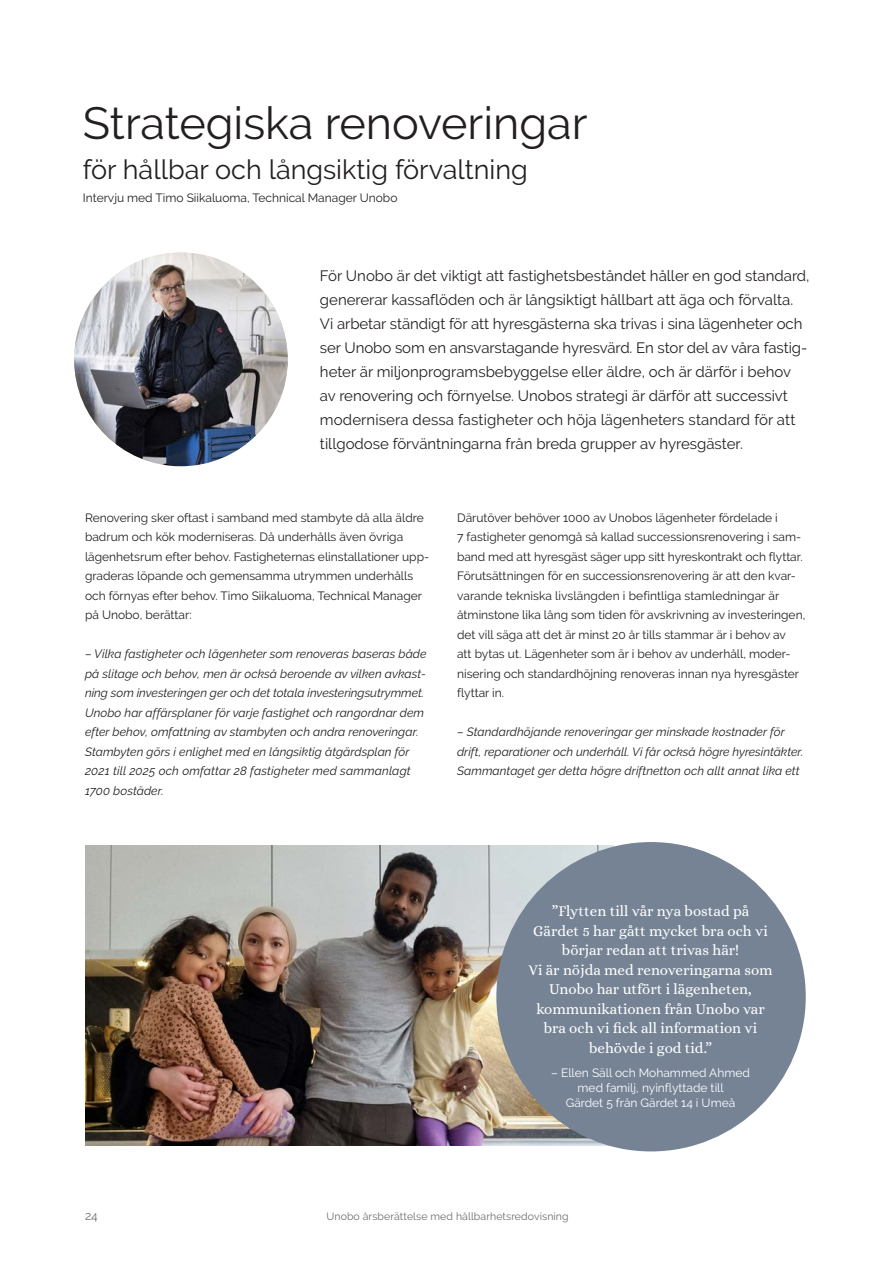
<style>
.page{position:relative;width:893px;height:1263px;background:#fff}
.page>*{position:absolute;margin:0;border:0;box-sizing:border-box;transform-origin:0 0}
.t1{font:45px "Raleway";color:#231f20}
.t2{font:27px "Raleway";color:#231f20}
.t3{font:15px/24px "Raleway";color:#231f20}
.t4{font:15px/19.5px "Alice";color:#fff;text-align:center}
.t5{font:12px/19.5px "Raleway";color:#231f20}
.t6{font:italic 12px/19.5px "Raleway";letter-spacing:.005em;color:#231f20}
.t7{font:12px/15px "Raleway";color:#fff;text-align:center}
.t8{font:12px "Raleway";color:#6c6d70}
.t9{font:10.5px "Raleway";letter-spacing:.01em;color:#6c6d70}
</style>
<div class="page">
<img style="left:85px;top:846px;width:528px;height:299px">
<img style="left:74px;top:253px;width:214px;height:213px;border-radius:107px">
<div style="left:496px;top:842px;width:310px;height:309px;background:#758395;border-radius:50%"></div>
<h1 class="t1" style="left:83px;top:97px;width:506px">Strategiska renoveringar</h1>
<h2 class="t2" style="left:83px;top:154px;width:447px">för hållbar och långsiktig förvaltning</h2>
<p class="t5" style="left:83px;top:187px;width:316px">Intervju med Timo Siikaluoma, Technical Manager Unobo</p>
<p class="t3" style="left:320px;top:264px;width:491px">För Unobo är det viktigt att fastighetsbeståndet håller en god standard, genererar kassaflöden och är långsiktigt hållbart att äga och förvalta.<br>Vi arbetar ständigt för att hyresgästerna ska trivas i sina lägenheter och ser Unobo som en ansvarstagande hyresvärd. En stor del av våra fastig&shy;heter är miljonprogramsbebyggelse eller äldre, och är därför i behov av renovering och förnyelse. Unobos strategi är därför att successivt modernisera dessa fastigheter och höja lägenheters standard för att tillgodose förväntningarna från breda grupper av hyresgäster.</p>
<p class="t5" style="left:85px;top:508px;width:346px">Renovering sker oftast i samband med stambyte då alla äldre badrum och kök moderniseras. Då underhålls även övriga lägenhetsrum efter behov. Fastigheternas elinstallationer upp&shy;graderas löpande och gemensamma utrymmen underhålls och förnyas efter behov. Timo Siikaluoma, Technical Manager på Unobo, berättar:</p>
<p class="t6" style="left:85px;top:644px;width:343px">– Vilka fastigheter och lägenheter som renoveras baseras både på slitage och behov, men är också beroende av vilken avkast&shy;ning som investeringen ger och det totala investeringsutrymmet.<br>Unobo har affärsplaner för varje fastighet och rangordnar dem efter behov, omfattning av stambyten och andra renoveringar.<br>Stambyten görs i enlighet med en långsiktig åtgärdsplan för 2021 till 2025 och omfattar 28 fastigheter med sammanlagt 1700 bostäder.</p>
<p class="t5" style="left:457px;top:508px;width:350px">Därutöver behöver 1000 av Unobos lägenheter fördelade i<br>7 fastigheter genomgå så kallad successionsrenovering i sam&shy;band med att hyresgäst säger upp sitt hyreskontrakt och flyttar.<br>Förutsättningen för en successionsrenovering är att den kvar&shy;varande tekniska livslängden i befintliga stamledningar är åtminstone lika lång som tiden för avskrivning av investeringen, det vill säga att det är minst 20 år tills stammar är i behov av<br>att bytas ut. Lägenheter som är i behov av underhåll, moder&shy;nisering och standardhöjning renoveras innan nya hyresgäster flyttar in.</p>
<p class="t6" style="left:457px;top:722px;width:348px">– Standardhöjande renoveringar ger minskade kostnader för drift, reparationer och underhåll. Vi får också högre hyresintäkter.<br>Sammantaget ger detta högre driftnetton och allt annat lika ett</p>
<p class="t4" style="left:528px;top:903px;width:246px">”Flytten till vår nya bostad på<br>Gärdet 5 har gått mycket bra och vi börjar redan att trivas här!<br>Vi är nöjda med renoveringarna som<br>Unobo har utfört i lägenheten, kommunikationen från Unobo var bra och vi fick all information vi behövde i god tid.”</p>
<p class="t7" style="left:551px;top:1065px;width:200px">– Ellen Säll och Mohammed Ahmed med familj, nyinflyttade till<br>Gärdet 5 från Gärdet 14 i Umeå</p>
<p class="t8" style="left:85px;top:1209px;width:14px">24</p>
<p class="t9" style="left:326px;top:1211px;width:244px">Unobo årsberättelse med hållbarhetsredovisning</p>
</div>
